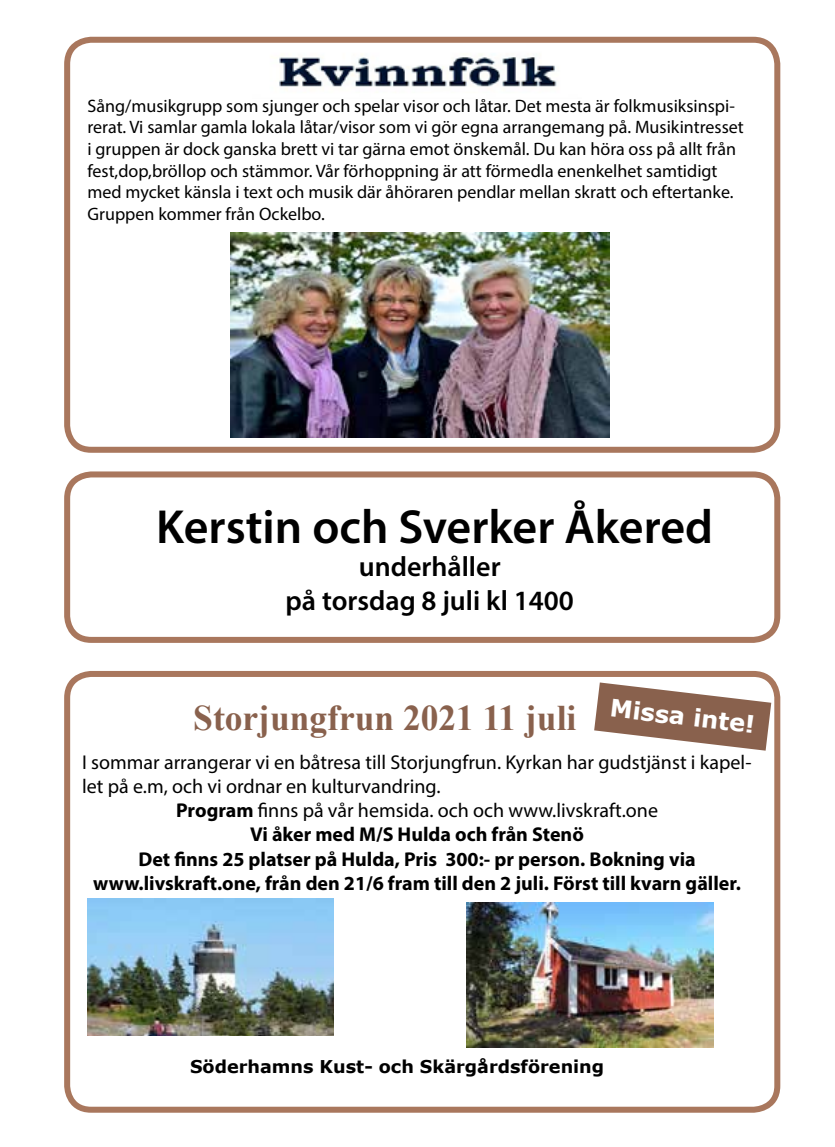
<style>
.page{position:relative;width:835px;height:1147px;background:#fff}
.page>*{position:absolute;margin:0;border:0;box-sizing:border-box;transform-origin:0 0}
.t1{font:600 48px "Myriad Pro";color:#000}
.t2{font:700 36px "Times New Roman";color:#89614d}
.t3{font:600 28px/33.6px "Myriad Pro";color:#000;text-align:center}
.t4{font:700 24px "Verdana";color:#fff}
.t5{font:20px "Myriad Pro";color:#000}
.t6{font:700 20px "Myriad Pro";color:#000}
.t7{font:18px/21.6px "Myriad Pro";color:#000}
.t8{font:700 17.6px "Verdana";color:#000}
.s1{font-weight:700}
</style>
<div class="page">
<div style="left:64px;top:471px;width:715px;height:171px;border:6px solid #a9775d;border-radius:24px"></div>
<img style="left:279px;top:54px;width:278px;height:36px">
<div style="left:64px;top:37px;width:715px;height:415px;border:6px solid #a9775d;border-radius:24px"></div>
<div style="left:64px;top:670px;width:715px;height:442px;border:6px solid #a9775d;border-radius:24px"></div>
<img style="left:87px;top:898px;width:246px;height:137px">
<img style="left:466px;top:902px;width:247px;height:144px">
<svg style="left:594px;top:682px;width:176px;height:68px"></svg>
<img style="left:230px;top:232px;width:379px;height:205px">
<p class="t7" style="left:87px;top:95px;width:657px">Sång/musikgrupp som sjunger och spelar visor och låtar. Det mesta är folkmusiksinspi&shy;rerat. Vi samlar gamla lokala låtar/visor som vi gör egna arrangemang på. Musikintresset i gruppen är dock ganska brett vi tar gärna emot önskemål. Du kan höra oss på allt från fest,dop,bröllop och stämmor. Vår förhoppning är att förmedla enenkelhet samtidigt med mycket känsla i text och musik där åhöraren pendlar mellan skratt och eftertanke.<br>Gruppen kommer från Ockelbo.</p>
<h1 class="t1" style="left:156px;top:496px;width:558px">Kerstin och Sverker Åkered</h1>
<h3 class="t3" style="left:285px;top:549px;width:289px">underhåller<br>på torsdag 8 juli kl 1400</h3>
<h3 class="t4" style="left:612px;top:690px;width:147px;rotate:7deg">Missa inte!</h3>
<h2 class="t2" style="left:193px;top:692px;width:384px">Storjungfrun 2021 11 juli</h2>
<p class="t5" style="left:82px;top:750px;width:670px">I sommar arrangerar vi en båtresa till Storjungfrun. Kyrkan har gudstjänst i kapel-</p>
<p class="t5" style="left:82px;top:774px;width:359px">let på e.m, och vi ordnar en kulturvandring.</p>
<p class="t5" style="left:176px;top:798px;width:483px"><span class="s1">Program</span> finns på vår hemsida. och och www.livskraft.one</p>
<p class="t6" style="left:250px;top:821px;width:335px">Vi åker med M/S Hulda och från Stenö</p>
<p class="t6" style="left:138px;top:845px;width:558px">Det finns 25 platser på Hulda, Pris 300:- pr person. Bokning via</p>
<p class="t6" style="left:93px;top:869px;width:649px">www.livskraft.one, från den 21/6 fram till den 2 juli. Först till kvarn gäller.</p>
<p class="t8" style="left:190px;top:1053px;width:415px">Söderhamns Kust- och Skärgårdsförening</p>
</div>
